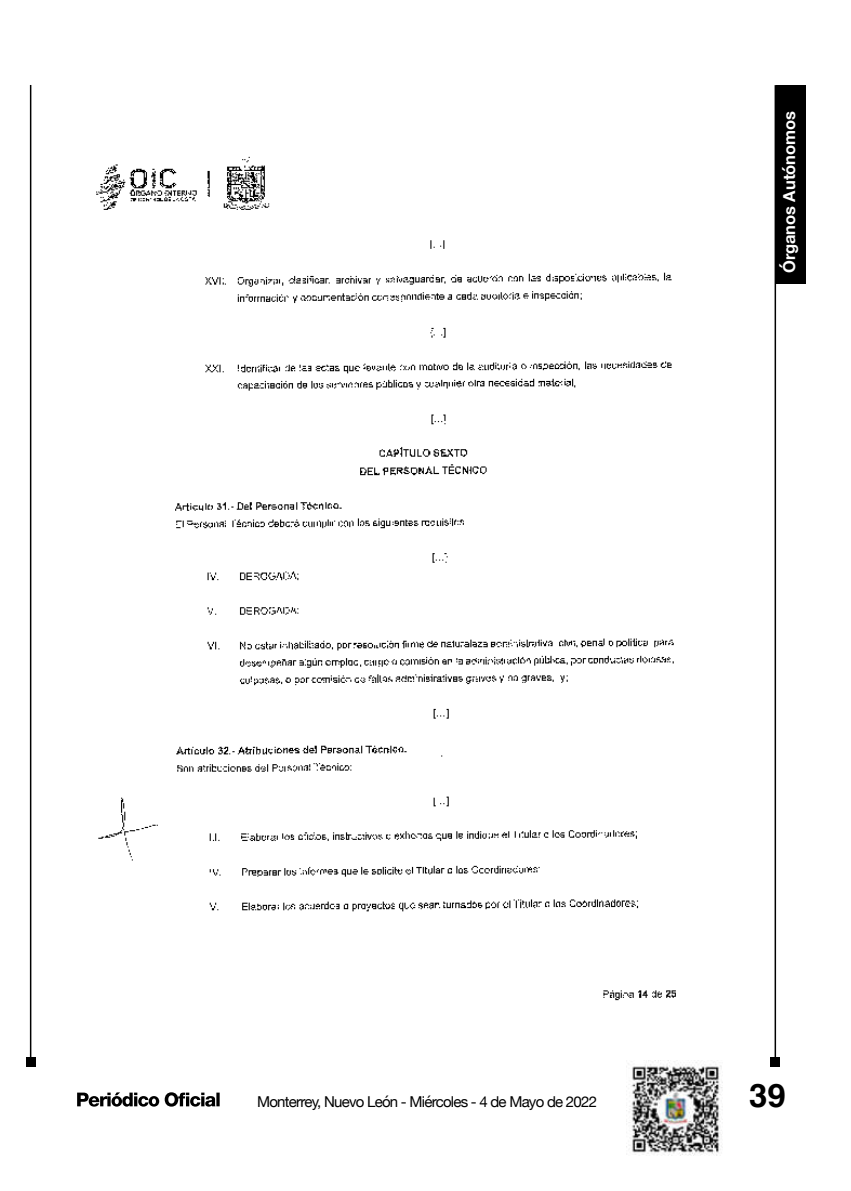
<style>
.page{position:relative;width:851px;height:1191px;background:#fff}
.page>*{position:absolute;margin:0;border:0;box-sizing:border-box;transform-origin:0 0}
.t1{font:700 33px "Helvetica";color:#000}
.t2{font:700 16.5px "Helvetica Neue";color:#fff}
.t3{font:15px "Helvetica Neue";letter-spacing:-.05em;color:#000}
</style>
<div class="page">
<hr style="left:30px;top:85px;width:1px;height:977px;background:#000">
<div style="left:26px;top:1057px;width:10px;height:10px;background:#000"></div>
<hr style="left:774px;top:85px;width:2px;height:977px;background:#000">
<div style="left:770px;top:1057px;width:10px;height:10px;background:#000"></div>
<div style="left:776px;top:85px;width:29px;height:198px;background:#000"></div>
<svg style="left:77px;top:1092px;width:143px;height:14px"></svg>
<img style="left:626px;top:1060px;width:97px;height:96px">
<img style="left:96px;top:156px;width:580px;height:845px">
<p class="t2" style="left:782px;top:273px;width:164px;rotate:-90deg">Órganos Autónomos</p>
<p class="t3" style="left:257px;top:1095px;width:341px">Monterrey, Nuevo León - Miércoles - 4 de Mayo de 2022</p>
<h1 class="t1" style="left:749px;top:1075px;width:38px">39</h1>
</div>
